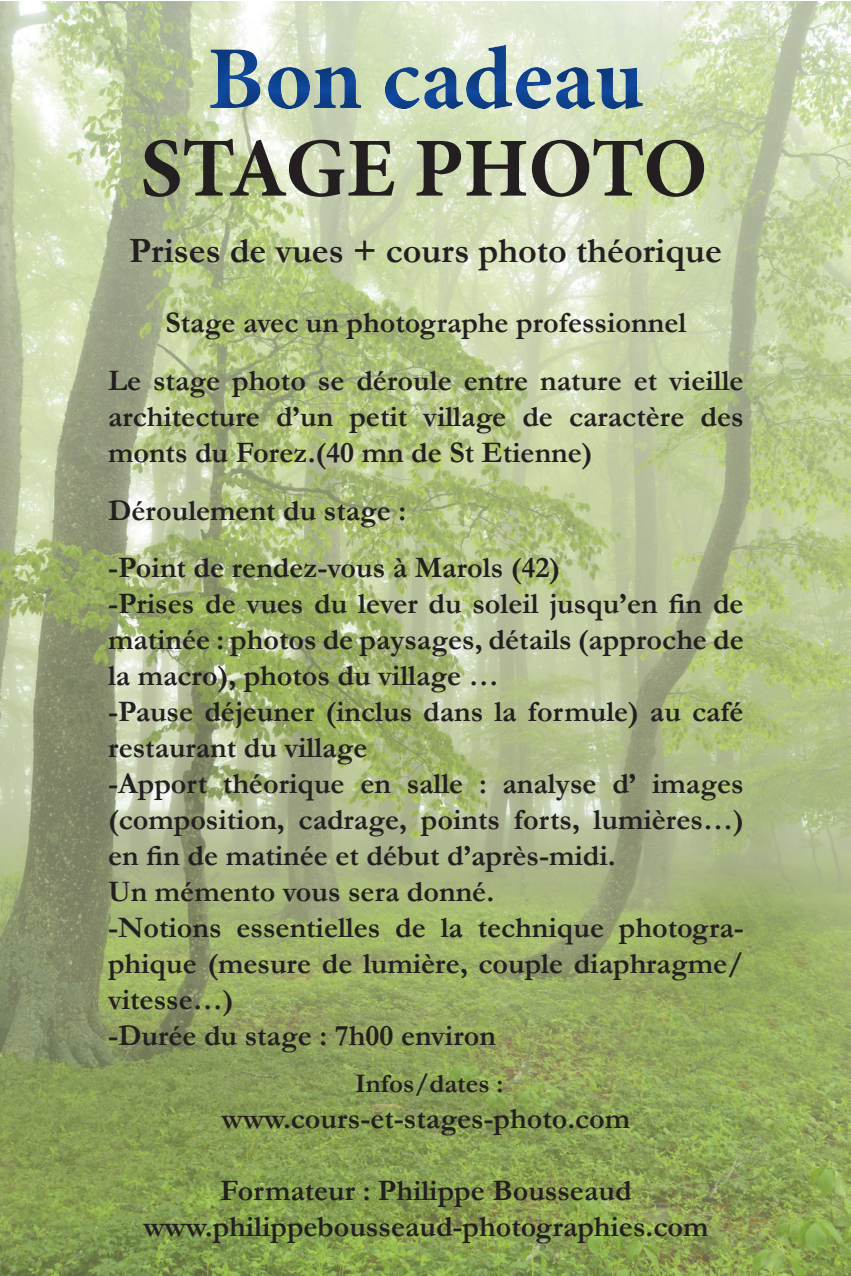
<style>
.page{position:relative;width:851px;height:1276px;background:#fff}
.page>*{position:absolute;margin:0;border:0;box-sizing:border-box;transform-origin:0 0}
.t1{font:700 90px "Minion Pro";letter-spacing:.005em;color:#114aa0}
.t2{font:700 84px "Minion Pro";letter-spacing:-.015em;color:#231f20}
.t3{font:700 36px "Garamond";color:#231f20}
.t4{font:700 30px/36px "Garamond";color:#231f20;text-align:justify}
.t5{font:700 27px "Garamond";color:#231f20}
</style>
<div class="page">
<img style="left:0;top:2px;width:850px;height:1274px">
<div style="left:182px;top:13px;width:488px;height:129px;background:#231f20;opacity:.5"></div>
<h1 class="t1" style="left:207px;top:16px;width:438px">Bon cadeau</h1>
<p class="t2" style="left:140px;top:110px;width:568px">STAGE PHOTO</p>
<p class="t3" style="left:129px;top:226px;width:594px">Prises de vues + cours photo théorique</p>
<p class="t4" style="left:165px;top:305px;width:522px">Stage avec un photographe professionnel</p>
<p class="t4" style="left:108px;top:363px;width:637px">Le stage photo se déroule entre nature et vieille architecture d’un petit village de caractère des monts du Forez.(40 mn de St Etienne)</p>
<p class="t4" style="left:108px;top:492px;width:300px">Déroulement du stage :</p>
<p class="t4" style="left:108px;top:550px;width:453px">-Point de rendez-vous à Marols (42)</p>
<p class="t4" style="left:108px;top:586px;width:637px">-Prises de vues du lever du soleil jusqu’en fin de matinée : photos de paysages, détails (approche de la macro), photos du village …</p>
<p class="t4" style="left:108px;top:694px;width:637px">-Pause déjeuner (inclus dans la formule) au café restaurant du village</p>
<p class="t4" style="left:108px;top:766px;width:637px">-Apport théorique en salle : analyse d’ images (composition, cadrage, points forts, lumières…) en fin de matinée et début d’après-midi.</p>
<p class="t4" style="left:108px;top:874px;width:387px">Un mémento vous sera donné.</p>
<p class="t4" style="left:108px;top:910px;width:637px">-Notions essentielles de la technique photogra&shy;phique (mesure de lumière, couple diaphragme/ vitesse…)</p>
<p class="t4" style="left:108px;top:1018px;width:389px">-Durée du stage : 7h00 environ</p>
<p class="t5" style="left:355px;top:1065px;width:150px">Infos/dates :</p>
<p class="t4" style="left:221px;top:1101px;width:410px">www.cours-et-stages-photo.com</p>
<p class="t4" style="left:220px;top:1173px;width:413px">Formateur : Philippe Bousseaud</p>
<p class="t4" style="left:143px;top:1209px;width:566px">www.philippebousseaud-photographies.com</p>
</div>
